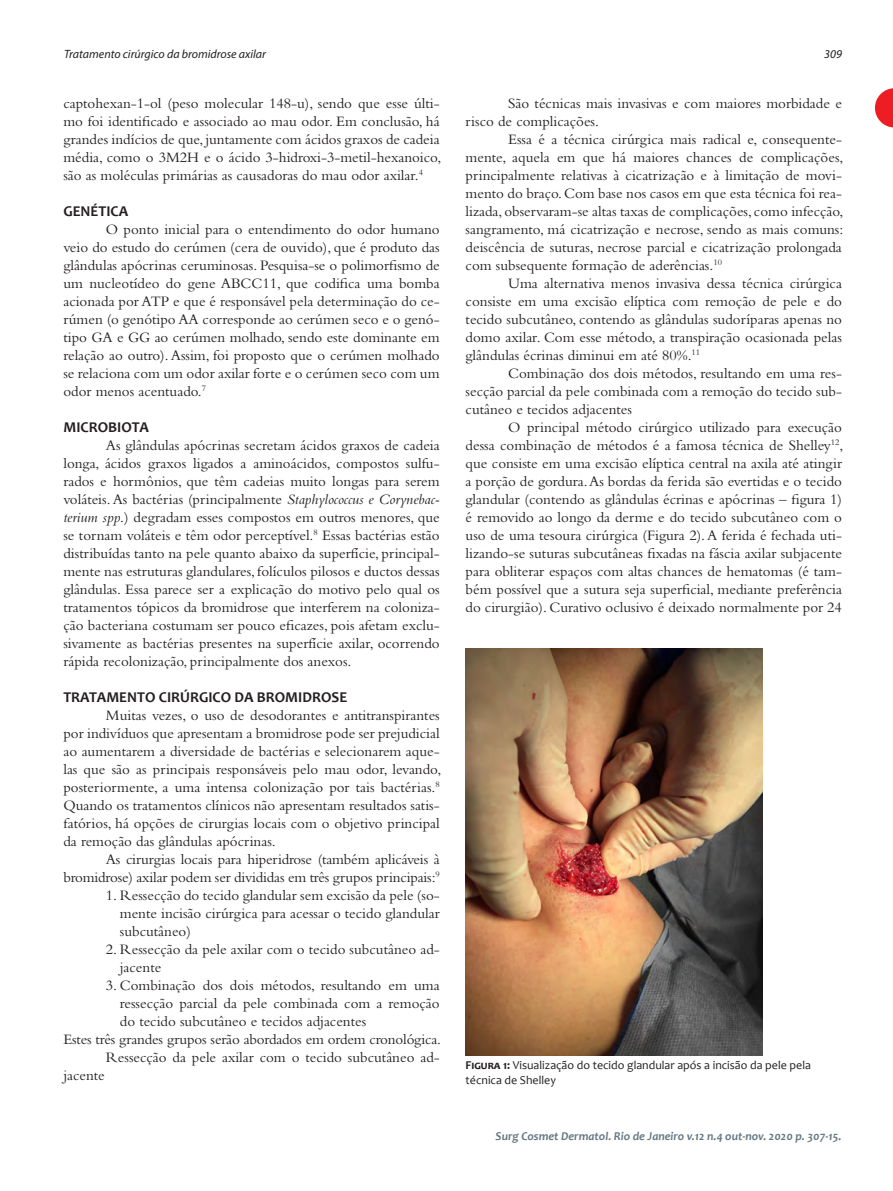
<style>
.page{position:relative;width:893px;height:1191px;background:#fff}
.page>*{position:absolute;margin:0;border:0;box-sizing:border-box;transform-origin:0 0}
.t1{font:15px/18px "Bembo Std";color:#231f20;text-align:justify}
.t2{font:700 15px "Candara";color:#231f20}
.t3{font:12px/15px "Candara";color:#231f20}
.t4{font:italic 700 12px "Candara";color:#647882}
.t5{font:italic 12px "Myriad Pro";color:#231f20}
.s1{font-style:italic}
.s2{font-weight:700}
</style>
<div class="page">
<svg style="left:875px;top:88px;width:18px;height:39px"></svg>
<img style="left:466px;top:648px;width:297px;height:407px">
<p class="t5" style="left:64px;top:47px;width:203px">Tratamento cirúrgico da bromidrose axilar</p>
<p class="t5" style="left:824px;top:47px;width:19px">309</p>
<p class="t1" style="left:63px;top:94px;width:379px">captohexan-1-ol (peso molecular 148-u), sendo que esse últi&shy;mo foi identificado e associado ao mau odor. Em conclusão, há grandes indícios de que, juntamente com ácidos graxos de cadeia média, como o 3M2H e o ácido 3-hidroxi-3-metil-hexanoico, são as moléculas primárias as causadoras do mau odor axilar.<sup>4</sup></p>
<p class="t2" style="left:63px;top:202px;width:66px">GENÉTICA</p>
<p class="t1" style="left:63px;top:220px;width:378px;text-indent:43px">O ponto inicial para o entendimento do odor humano veio do estudo do cerúmen (cera de ouvido), que é produto das glândulas apócrinas ceruminosas. Pesquisa-se o polimorfismo de um nucleotídeo do gene ABCC11, que codifica uma bomba acionada por ATP e que é responsável pela determinação do ce&shy;rúmen (o genótipo AA corresponde ao cerúmen seco e o genó&shy;tipo GA e GG ao cerúmen molhado, sendo este dominante em relação ao outro). Assim, foi proposto que o cerúmen molhado se relaciona com um odor axilar forte e o cerúmen seco com um odor menos acentuado.<sup>7</sup></p>
<p class="t2" style="left:63px;top:418px;width:87px">MICROBIOTA</p>
<p class="t1" style="left:63px;top:436px;width:378px;text-indent:43px">As glândulas apócrinas secretam ácidos graxos de cadeia longa, ácidos graxos ligados a aminoácidos, compostos sulfu&shy;rados e hormônios, que têm cadeias muito longas para serem voláteis. As bactérias (principalmente <span class="s1">Staphylococcus e Corynebac&shy;terium spp</span>.) degradam esses compostos em outros menores, que se tornam voláteis e têm odor perceptível.<sup>8</sup> Essas bactérias estão distribuídas tanto na pele quanto abaixo da superfície, principal&shy;mente nas estruturas glandulares, folículos pilosos e ductos dessas glândulas. Essa parece ser a explicação do motivo pelo qual os tratamentos tópicos da bromidrose que interferem na coloniza&shy;ção bacteriana costumam ser pouco eficazes, pois afetam exclu&shy;sivamente as bactérias presentes na superfície axilar, ocorrendo rápida recolonização, principalmente dos anexos.</p>
<p class="t2" style="left:63px;top:688px;width:285px">TRATAMENTO CIRÚRGICO DA BROMIDROSE</p>
<p class="t1" style="left:63px;top:706px;width:379px;text-indent:43px">Muitas vezes, o uso de desodorantes e antitranspirantes por indivíduos que apresentam a bromidrose pode ser prejudicial ao aumentarem a diversidade de bactérias e selecionarem aque&shy;las que são as principais responsáveis pelo mau odor, levando, posteriormente, a uma intensa colonização por tais bactérias.<sup>8<br></sup>Quando os tratamentos clínicos não apresentam resultados satis&shy;fatórios, há opções de cirurgias locais com o objetivo principal da remoção das glândulas apócrinas.</p>
<p class="t1" style="left:63px;top:850px;width:378px;text-align:right">As cirurgias locais para hiperidrose (também aplicáveis à bromidrose) axilar podem ser divididas em três grupos principais:<sup>9</sup></p>
<p class="t1" style="left:120px;top:886px;width:321px;text-indent:-14px">1. Ressecção do tecido glandular sem excisão da pele (so&shy;mente incisão cirúrgica para acessar o tecido glandular subcutâneo)</p>
<p class="t1" style="left:120px;top:940px;width:321px;text-indent:-14px">2. Ressecção da pele axilar com o tecido subcutâneo ad&shy;jacente</p>
<p class="t1" style="left:120px;top:976px;width:321px;text-indent:-14px">3. Combinação dos dois métodos, resultando em uma ressecção parcial da pele combinada com a remoção do tecido subcutâneo e tecidos adjacentes</p>
<p class="t1" style="left:63px;top:1030px;width:379px">Estes três grandes grupos serão abordados em ordem cronológica.</p>
<p class="t1" style="left:106px;top:1048px;width:335px">Ressecção da pele axilar com o tecido subcutâneo ad-</p>
<p class="t1" style="left:63px;top:1066px;width:43px">jacente</p>
<p class="t1" style="left:466px;top:94px;width:378px;text-indent:43px">São técnicas mais invasivas e com maiores morbidade e risco de complicações.</p>
<p class="t1" style="left:466px;top:130px;width:379px;text-indent:43px">Essa é a técnica cirúrgica mais radical e, consequente&shy;mente, aquela em que há maiores chances de complicações, principalmente relativas à cicatrização e à limitação de movi&shy;mento do braço. Com base nos casos em que esta técnica foi rea&shy;lizada, observaram-se altas taxas de complicações, como infecção, sangramento, má cicatrização e necrose, sendo as mais comuns: deiscência de suturas, necrose parcial e cicatrização prolongada com subsequente formação de aderências.<sup>10</sup></p>
<p class="t1" style="left:466px;top:274px;width:378px;text-indent:43px">Uma alternativa menos invasiva dessa técnica cirúrgica consiste em uma excisão elíptica com remoção de pele e do tecido subcutâneo, contendo as glândulas sudoríparas apenas no domo axilar. Com esse método, a transpiração ocasionada pelas glândulas écrinas diminui em até 80%.<sup>11</sup></p>
<p class="t1" style="left:466px;top:364px;width:378px;text-indent:43px">Combinação dos dois métodos, resultando em uma res&shy;secção parcial da pele combinada com a remoção do tecido sub&shy;cutâneo e tecidos adjacentes</p>
<p class="t1" style="left:466px;top:418px;width:379px;text-indent:43px">O principal método cirúrgico utilizado para execução dessa combinação de métodos é a famosa técnica de Shelley<sup>12</sup>, que consiste em uma excisão elíptica central na axila até atingir a porção de gordura. As bordas da ferida são evertidas e o tecido glandular (contendo as glândulas écrinas e apócrinas – figura 1) é removido ao longo da derme e do tecido subcutâneo com o uso de uma tesoura cirúrgica (Figura 2). A ferida é fechada uti&shy;lizando-se suturas subcutâneas fixadas na fáscia axilar subjacente para obliterar espaços com altas chances de hematomas (é tam&shy;bém possível que a sutura seja superficial, mediante preferência do cirurgião). Curativo oclusivo é deixado normalmente por 24</p>
<p class="t3" style="left:466px;top:1057px;width:347px"><span class="s2">Figura 1:</span> Visualização do tecido glandular após a incisão da pele pela técnica de Shelley</p>
<p class="t4" style="left:496px;top:1129px;width:347px">Surg Cosmet Dermatol. Rio de Janeiro v.12 n.4 out-nov. 2020 p. 307-15.</p>
</div>
